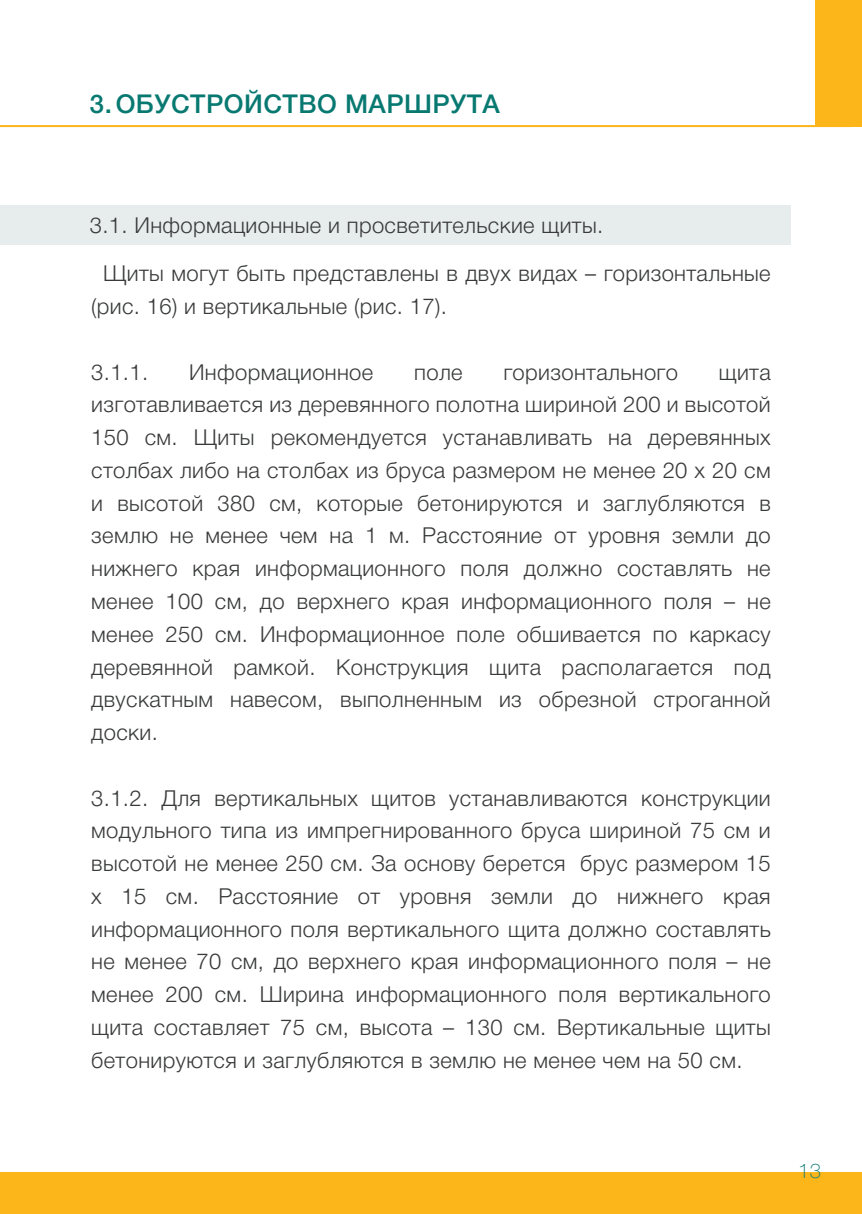
<style>
.page{position:relative;width:862px;height:1214px;background:#fff}
.page>*{position:absolute;margin:0;border:0;box-sizing:border-box;transform-origin:0 0}
.t1{font:500 26px "Helvetica Neue Cyr";letter-spacing:.015em;color:#087971}
.t2{font:300 22px/32.8px "Helvetica Neue Cyr";letter-spacing:.015em;color:#393a3a;text-align:justify}
.t3{font:100 20.4px "Helvetica Neue Cyr";color:#087971}
</style>
<div class="page">
<div style="left:815px;top:0;width:47px;height:126px;background:#fcb61a"></div>
<hr style="left:0;top:125px;width:850px;height:2px;background:#fcb61a">
<div style="left:0;top:1172px;width:862px;height:41px;background:#fcb61a"></div>
<div style="left:0;top:205px;width:791px;height:40px;background:#e7eded"></div>
<p class="t1" style="left:90px;top:90px;width:411px">3. ОБУСТРОЙСТВО МАРШРУТА</p>
<p class="t2" style="left:90px;top:209px;width:515px">3.1. Информационные и просветительские щиты.</p>
<p class="t2" style="left:91px;top:257px;width:681px;text-indent:12px">Щиты могут быть представлены в двух видах – горизонтальные (рис. 16) и вертикальные (рис. 17).</p>
<p class="t2" style="left:91px;top:356px;width:58px">3.1.1.</p>
<p class="t2" style="left:189px;top:356px;width:186px">Информационное</p>
<p class="t2" style="left:414px;top:356px;width:50px">поле</p>
<p class="t2" style="left:503px;top:356px;width:176px">горизонтального</p>
<p class="t2" style="left:91px;top:356px;width:681px;text-indent:627px">щита изготавливается из деревянного полотна шириной 200 и высотой 150 см. Щиты рекомендуется устанавливать на деревянных столбах либо на столбах из бруса размером не менее 20 х 20 см и высотой 380 см, которые бетонируются и заглубляются в землю не менее чем на 1 м. Расстояние от уровня земли до нижнего края информационного поля должно составлять не менее 100 см, до верхнего края информационного поля – не менее 250 см. Информационное поле обшивается по каркасу деревянной рамкой. Конструкция щита располагается под двускатным навесом, выполненным из обрезной строганной доски.</p>
<p class="t2" style="left:91px;top:781px;width:681px">3.1.2. Для вертикальных щитов устанавливаются конструкции модульного типа из импрегнированного бруса шириной 75 см и высотой не менее 250 см. За основу берется брус размером 15 х 15 см. Расстояние от уровня земли до нижнего края информационного поля вертикального щита должно составлять не менее 70 см, до верхнего края информационного поля – не менее 200 см. Ширина информационного поля вертикального щита составляет 75 см, высота – 130 см. Вертикальные щиты бетонируются и заглубляются в землю не менее чем на 50 см.</p>
<p class="t3" style="left:798px;top:1159px;width:24px">13</p>
</div>
